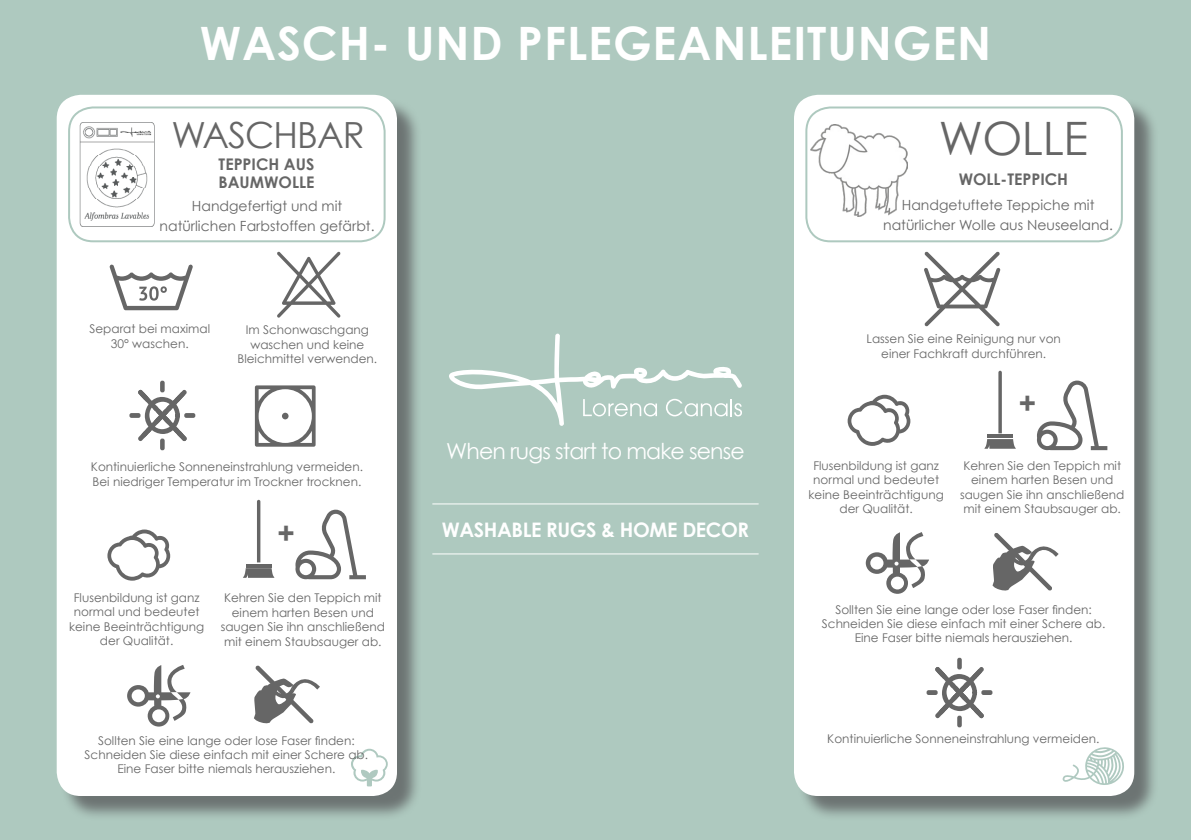
<style>
.page{position:relative;width:1191px;height:840px;background:#fff}
.page>*{position:absolute;margin:0;border:0;box-sizing:border-box;transform-origin:0 0}
.t1{font:700 46px "Century Gothic";letter-spacing:.02em;color:#fff}
.t2{font:46px "Century Gothic";letter-spacing:-.01em;color:#666}
.t3{font:36px "Century Gothic";letter-spacing:-.025em;color:#666}
.t4{font:700 30px "Century Gothic";color:#666}
.t5{font:22px "Century Gothic";letter-spacing:-.04em;color:#fff}
.t6{font:700 20px "Century Gothic";letter-spacing:-.02em;color:#fff}
.t7{font:700 16px/18px "Century Gothic";color:#666}
.t8{font:14px/20px "Century Gothic";color:#666;text-align:center}
.t9{font:12px/14.4px "Century Gothic";color:#666;text-align:center}
</style>
<div class="page">
<div style="left:0;top:0;width:1191px;height:839px;background:#aec9bf"></div>
<div style="left:60px;top:98px;width:362px;height:722px;background:#57585a;opacity:.75"></div>
<div style="left:57px;top:95px;width:340px;height:700px;background:#fff;border-radius:24px"></div>
<div style="left:797px;top:98px;width:362px;height:722px;background:#57585a;opacity:.75"></div>
<div style="left:794px;top:95px;width:340px;height:700px;background:#fff;border-radius:24px"></div>
<img style="left:79px;top:122px;width:75px;height:105px">
<svg style="left:277px;top:251px;width:63px;height:66px"></svg>
<svg style="left:109px;top:264px;width:84px;height:46px"></svg>
<svg style="left:255px;top:385px;width:60px;height:61px"></svg>
<svg style="left:107px;top:529px;width:63px;height:51px"></svg>
<hr style="left:246px;top:563px;width:26px;height:3px;background:#666">
<svg style="left:243px;top:568px;width:31px;height:9px"></svg>
<svg style="left:257px;top:499px;width:3px;height:63px"></svg>
<svg style="left:295px;top:509px;width:71px;height:70px"></svg>
<svg style="left:129px;top:380px;width:67px;height:71px"></svg>
<svg style="left:351px;top:748px;width:37px;height:38px"></svg>
<svg style="left:924px;top:251px;width:76px;height:75px"></svg>
<svg style="left:847px;top:394px;width:63px;height:51px"></svg>
<hr style="left:987px;top:434px;width:26px;height:4px;background:#666">
<svg style="left:985px;top:439px;width:31px;height:9px"></svg>
<svg style="left:998px;top:370px;width:3px;height:63px"></svg>
<svg style="left:1037px;top:380px;width:70px;height:70px"></svg>
<svg style="left:865px;top:532px;width:64px;height:61px"></svg>
<svg style="left:992px;top:533px;width:66px;height:58px"></svg>
<svg style="left:926px;top:657px;width:67px;height:70px"></svg>
<img style="left:811px;top:125px;width:96px;height:92px">
<svg style="left:1062px;top:747px;width:62px;height:38px"></svg>
<div style="left:805px;top:106px;width:317px;height:136px;border:2px solid #aec9bf;border-radius:24px"></div>
<div style="left:68px;top:106px;width:317px;height:136px;border:2px solid #aec9bf;border-radius:24px"></div>
<svg style="left:127px;top:665px;width:63px;height:61px"></svg>
<svg style="left:254px;top:665px;width:66px;height:58px"></svg>
<svg style="left:449px;top:333px;width:293px;height:92px"></svg>
<hr style="left:433px;top:503px;width:325px;height:1px;background:#fff">
<hr style="left:433px;top:553px;width:325px;height:1px;background:#fff">
<h1 class="t1" style="left:200px;top:15px;width:793px">WASCH- UND PFLEGEANLEITUNGEN</h1>
<h2 class="t3" style="left:171px;top:112px;width:195px">WASCHBAR</h2>
<h3 class="t7" style="left:218px;top:155px;width:97px">TEPPICH AUS<br>BAUMWOLLE</h3>
<p class="t8" style="left:160px;top:195px;width:216px">Handgefertigt und mit natürlichen Farbstoffen gefärbt.</p>
<p class="t9" style="left:89px;top:321px;width:122px">Separat bei maximal<br>30° waschen.</p>
<p class="t9" style="left:237px;top:322px;width:141px">Im Schonwaschgang waschen und keine<br>Bleichmittel verwenden.</p>
<p class="t9" style="left:91px;top:459px;width:274px;text-align:left">Kontinuierliche Sonneneinstrahlung vermeiden.<br>Bei niedriger Temperatur im Trockner trocknen.</p>
<h3 class="t4" style="left:277px;top:514px;width:19px">+</h3>
<p class="t9" style="left:69px;top:590px;width:137px">Flusenbildung ist ganz normal und bedeutet keine Beeinträchtigung der Qualität.</p>
<p class="t9" style="left:221px;top:590px;width:166px">Kehren Sie den Teppich mit einem harten Besen und saugen Sie ihn anschließend mit einem Staubsauger ab.</p>
<p class="t9" style="left:85px;top:732px;width:285px">Sollten Sie eine lange oder lose Faser finden:<br>Schneiden Sie diese einfach mit einer Schere ab.<br>Eine Faser bitte niemals herausziehen.</p>
<h3 class="t5" style="left:446px;top:437px;width:300px">When rugs start to make sense</h3>
<h3 class="t6" style="left:442px;top:516px;width:309px">WASHABLE RUGS &amp; HOME DECOR</h3>
<h1 class="t2" style="left:938px;top:110px;width:151px">WOLLE</h1>
<h3 class="t7" style="left:958px;top:170px;width:111px">WOLL-TEPPICH</h3>
<p class="t8" style="left:883px;top:194px;width:231px">Handgetuftete Teppiche mit natürlicher Wolle aus Neuseeland.</p>
<p class="t9" style="left:866px;top:331px;width:196px">Lassen Sie eine Reinigung nur von einer Fachkraft durchführen.</p>
<h3 class="t4" style="left:1018px;top:384px;width:19px">+</h3>
<p class="t9" style="left:808px;top:458px;width:137px">Flusenbildung ist ganz normal und bedeutet keine Beeinträchtigung der Qualität.</p>
<p class="t9" style="left:960px;top:458px;width:166px">Kehren Sie den Teppich mit einem harten Besen und saugen Sie ihn anschließend mit einem Staubsauger ab.</p>
<p class="t9" style="left:822px;top:601px;width:285px">Sollten Sie eine lange oder lose Faser finden:<br>Schneiden Sie diese einfach mit einer Schere ab.<br>Eine Faser bitte niemals herausziehen.</p>
<p class="t9" style="left:827px;top:731px;width:274px">Kontinuierliche Sonneneinstrahlung vermeiden.</p>
</div>
